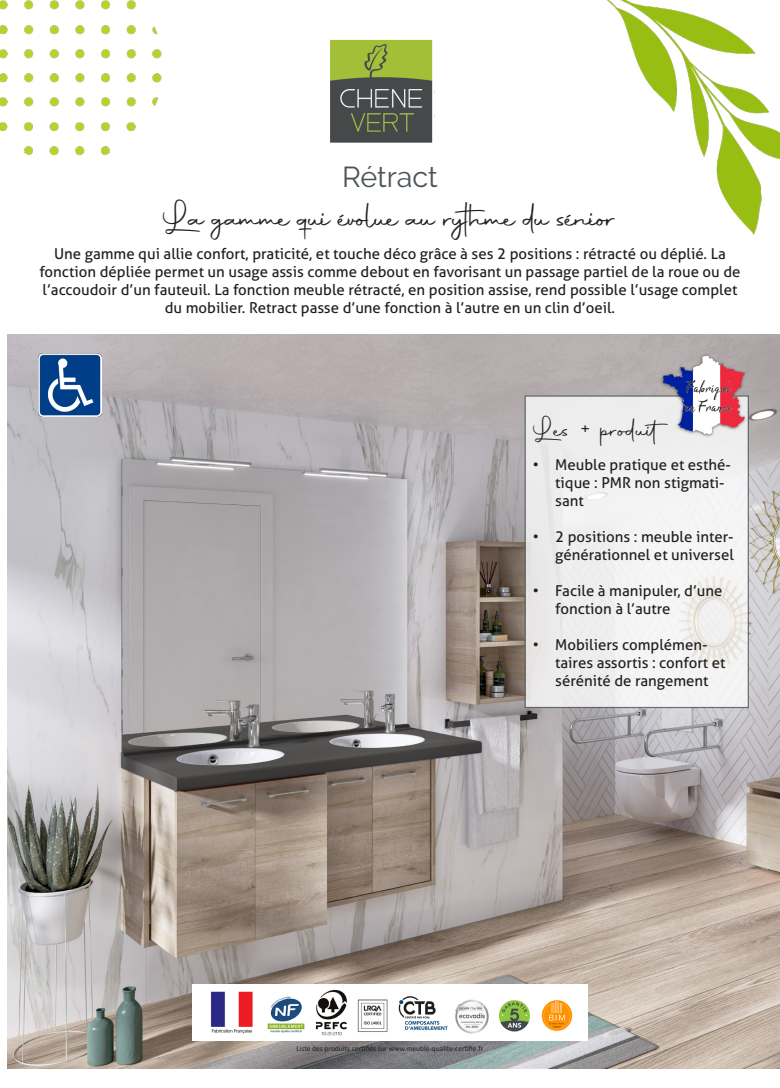
<style>
.page{position:relative;width:780px;height:1088px;background:#fff}
.page>*{position:absolute;margin:0;border:0;box-sizing:border-box;transform-origin:0 0}
.t1{font:37.5px "Autography";letter-spacing:-.04em;color:#231f20}
.t2{font:28.75px "Autography";color:#231f20}
.t3{font:28.75px "Raleway";color:#4c5357}
.t4{font:15px/18px "Aller";color:#231f20}
.Texte_courant{font:7.5px "Calibri";color:#231f20}
.s1{font-size:37.5px}
</style>
<div class="page">
<img style="left:0;top:0;width:162px;height:156px">
<img style="left:8px;top:334px;width:772px;height:734px">
<div style="left:524px;top:395px;width:225px;height:313px;background:#f0eff0;border:1px solid #4c5357"></div>
<img style="left:330px;top:39px;width:103px;height:104px">
<img style="left:192px;top:985px;width:395px;height:56px">
<img style="left:658px;top:354px;width:91px;height:83px">
<img style="left:434px;top:0;width:346px;height:235px">
<img style="left:38px;top:354px;width:63px;height:63px">
<p class="t3" style="left:342px;top:160px;width:97px">Rétract</p>
<p class="t1" style="left:162px;top:193px;width:456px">La gamme qui évolue au rythme du sénior</p>
<p class="t4" style="left:39px;top:244px;width:702px;text-align:center">Une gamme qui allie confort, praticité, et touche déco grâce à ses 2 positions : rétracté ou déplié. La fonction dépliée permet un usage assis comme debout en favorisant un passage partiel de la roue ou de l’accoudoir d’un fauteuil. La fonction meuble rétracté, en position assise, rend possible l’usage complet du mobilier. Retract passe d’une fonction à l’autre en un clin d’oeil.</p>
<p class="t2" style="left:532px;top:411px;width:140px">Les <span class="s1">+</span> produit</p>
<p class="t4" style="left:555px;top:456px;width:177px;text-indent:-22px">• Meuble pratique et esthé&shy;tique : PMR non stigmati&shy;sant</p>
<p class="t4" style="left:532px;top:528px;width:203px;text-align:right">• 2 positions : meuble inter&shy;générationnel et universel</p>
<p class="t4" style="left:555px;top:582px;width:169px;text-indent:-22px">• Facile à manipuler, d’une fonction à l’autre</p>
<p class="t4" style="left:555px;top:636px;width:172px;text-indent:-22px">• Mobiliers complémen&shy;taires assortis : confort et sérénité de rangement</p>
<p class="Texte_courant" style="left:296px;top:1044px;width:188px">Liste des produits certifiés sur www.meuble-qualite-certifie.fr</p>
</div>
